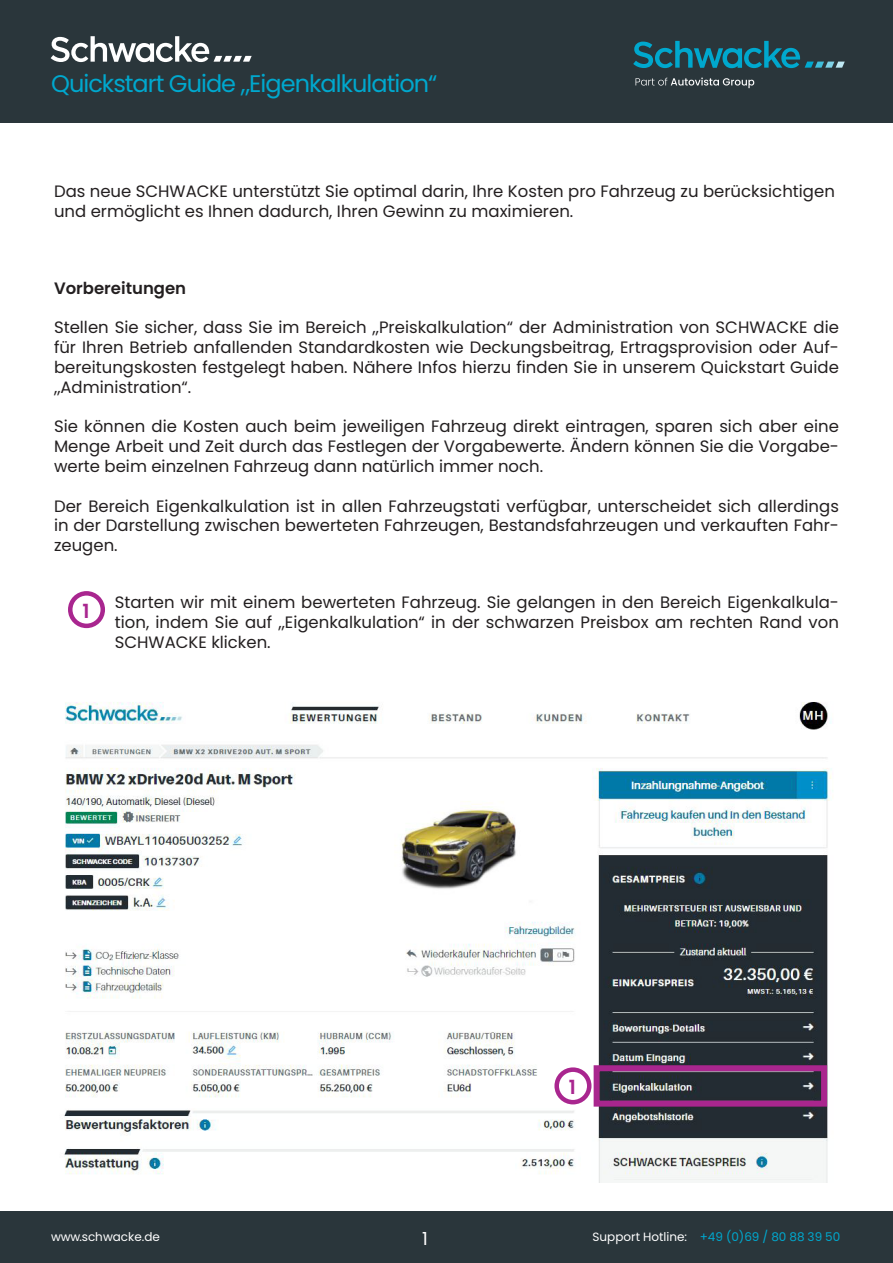
<style>
.page{position:relative;width:893px;height:1263px;background:#fff}
.page>*{position:absolute;margin:0;border:0;box-sizing:border-box;transform-origin:0 0}
.t1{font:24px "Poppins";letter-spacing:-.04em;color:#00a8ce}
.t2{font:600 19.5px "Poppins";color:#a9268f}
.t3{font:18px "Poppins";color:#fff}
.t4{font:16.5px/19.8px "Poppins";color:#231f20;text-align:justify}
.t5{font:600 16.5px "Poppins";color:#231f20}
.t6{font:12px "Poppins";color:#00a8ce}
.t7{font:12px "Poppins";color:#fff}
.s1{color:#fff}
</style>
<div class="page">
<div style="left:0;top:0;width:893px;height:122px;background:#2a363b"></div>
<svg style="left:633px;top:41px;width:212px;height:27px"></svg>
<svg style="left:635px;top:78px;width:119px;height:10px"></svg>
<div style="left:0;top:1211px;width:893px;height:52px;background:#2a363b"></div>
<svg style="left:51px;top:36px;width:201px;height:26px"></svg>
<img style="left:64px;top:702px;width:769px;height:480px">
<div style="left:594px;top:1065px;width:233px;height:41px;border:6px solid #a9268e"></div>
<div style="left:68px;top:591px;width:37px;height:37px;border:4px solid #a9268f;border-radius:50%"></div>
<svg style="left:557px;top:1070px;width:32px;height:32px"></svg>
<div style="left:554px;top:1067px;width:37px;height:37px;border:4px solid #a9268f;border-radius:50%"></div>
<h1 class="t1" style="left:51px;top:70px;width:388px">Quickstart Guide „Eigenkalkulation“</h1>
<p class="t4" style="left:54px;top:181px;width:782px">Das neue SCHWACKE unterstützt Sie optimal darin, Ihre Kosten pro Fahrzeug zu berücksichtigen und ermöglicht es Ihnen dadurch, Ihren Gewinn zu maximieren.</p>
<p class="t5" style="left:54px;top:278px;width:134px">Vorbereitungen</p>
<p class="t4" style="left:54px;top:318px;width:786px">Stellen Sie sicher, dass Sie im Bereich „Preiskalkulation“ der Administration von SCHWACKE die für Ihren Betrieb anfallenden Standardkosten wie Deckungsbeitrag, Ertragsprovision oder Auf&shy;bereitungskosten festgelegt haben. Nähere Infos hierzu finden Sie in unserem Quickstart Guide „Administration“.</p>
<p class="t4" style="left:54px;top:417px;width:786px">Sie können die Kosten auch beim jeweiligen Fahrzeug direkt eintragen, sparen sich aber eine Menge Arbeit und Zeit durch das Festlegen der Vorgabewerte. Ändern können Sie die Vorgabe&shy;werte beim einzelnen Fahrzeug dann natürlich immer noch.</p>
<p class="t4" style="left:54px;top:496px;width:786px">Der Bereich Eigenkalkulation ist in allen Fahrzeugstati verfügbar, unterscheidet sich allerdings in der Darstellung zwischen bewerteten Fahrzeugen, Bestandsfahrzeugen und verkauften Fahr&shy;zeugen.</p>
<p class="t2" style="left:82px;top:599px;width:9px">1</p>
<p class="t4" style="left:115px;top:593px;width:726px">Starten wir mit einem bewerteten Fahrzeug. Sie gelangen in den Bereich Eigenkalkula&shy;tion, indem Sie auf „Eigenkalkulation“ in der schwarzen Preisbox am rechten Rand von SCHWACKE klicken.</p>
<p class="t2" style="left:569px;top:1076px;width:9px">1</p>
<p class="t7" style="left:51px;top:1229px;width:110px">www.schwacke.de</p>
<p class="t6" style="left:593px;top:1229px;width:249px"><span class="s1">Support Hotline:</span> +49 (0)69 / 80 88 39 50</p>
<p class="t3" style="left:422px;top:1228px;width:7px">1</p>
</div>
